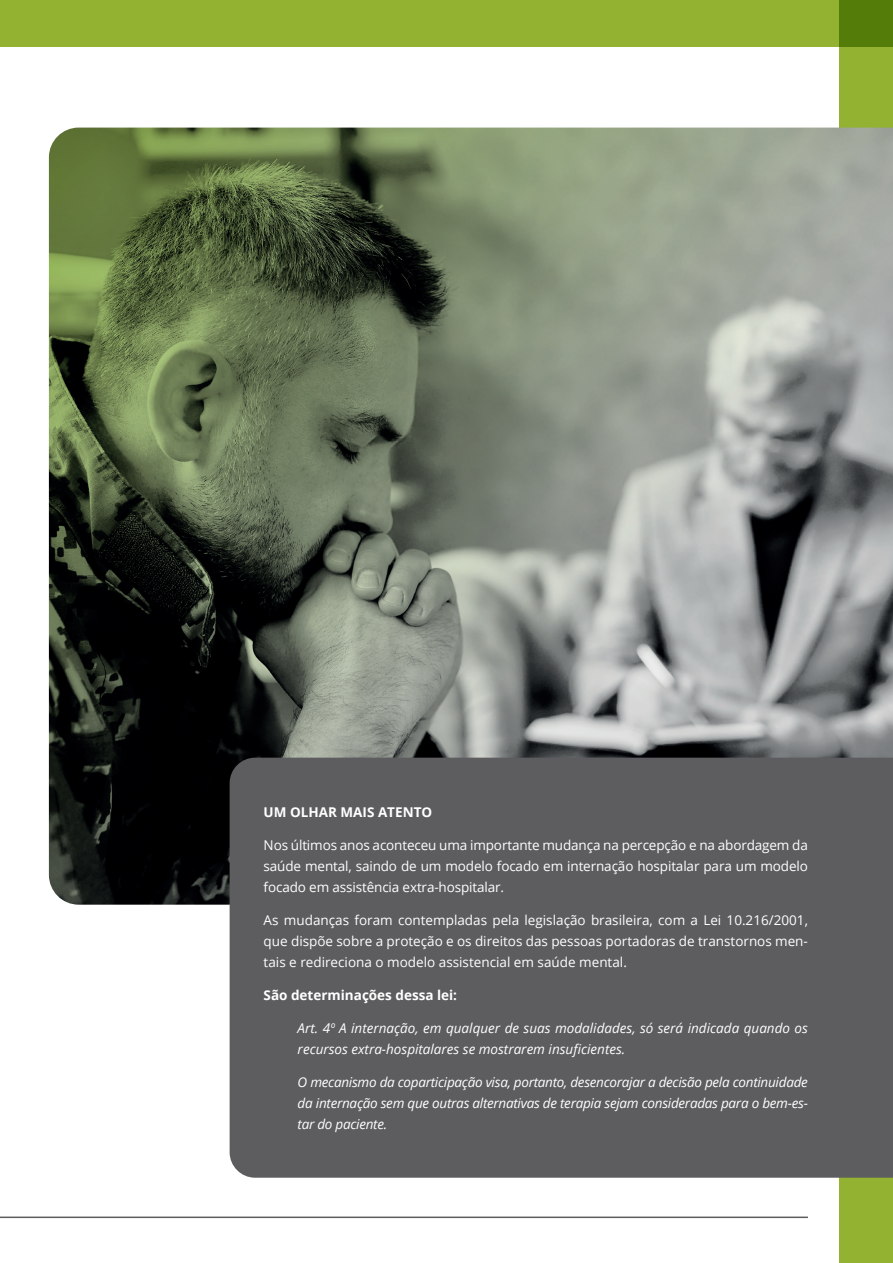
<style>
.page{position:relative;width:893px;height:1263px;background:#fff}
.page>*{position:absolute;margin:0;border:0;box-sizing:border-box;transform-origin:0 0}
.Parágrafo{font:13.5px/21px "Open Sans";letter-spacing:-.005em;color:#fff;text-align:justify}
.Parágrafo-2{font:italic 13.5px/21px "Open Sans";color:#fff}
.Parágrafo-3{font:700 13.5px "Open Sans";color:#fff}
</style>
<div class="page">
<div style="left:0;top:0;width:893px;height:47px;background:#93b231"></div>
<svg style="left:839px;top:0;width:54px;height:1263px;background:#85a628"></svg>
<img style="left:49px;top:128px;width:844px;height:777px">
<div style="left:230px;top:758px;width:663px;height:420px;background:#5d5c5e"></div>
<hr style="left:0;top:1216px;width:808px;height:2px;background:#5d5c5e">
<p class="Parágrafo-3" style="left:264px;top:802px;width:170px">UM OLHAR MAIS ATENTO</p>
<p class="Parágrafo" style="left:264px;top:834px;width:546px">Nos últimos anos aconteceu uma importante mudança na percepção e na abordagem da saúde mental, saindo de um modelo focado em internação hospitalar para um modelo focado em assistência extra-hospitalar.</p>
<p class="Parágrafo" style="left:264px;top:909px;width:546px">As mudanças foram contempladas pela legislação brasileira, com a Lei 10.216/2001, que dispõe sobre a proteção e os direitos das pessoas portadoras de transtornos men&shy;tais e redireciona o modelo assistencial em saúde mental.</p>
<p class="Parágrafo-3" style="left:264px;top:985px;width:195px">São determinações dessa lei:</p>
<p class="Parágrafo-2" style="left:298px;top:1017px;width:512px">Art. 4º A internação, em qualquer de suas modalidades, só será indicada quando os recursos extra-hospitalares se mostrarem insuficientes.</p>
<p class="Parágrafo-2" style="left:298px;top:1071px;width:512px;text-align:justify">O mecanismo da coparticipação visa, portanto, desencorajar a decisão pela continuidade da internação sem que outras alternativas de terapia sejam consideradas para o bem-es&shy;tar do paciente.</p>
</div>
